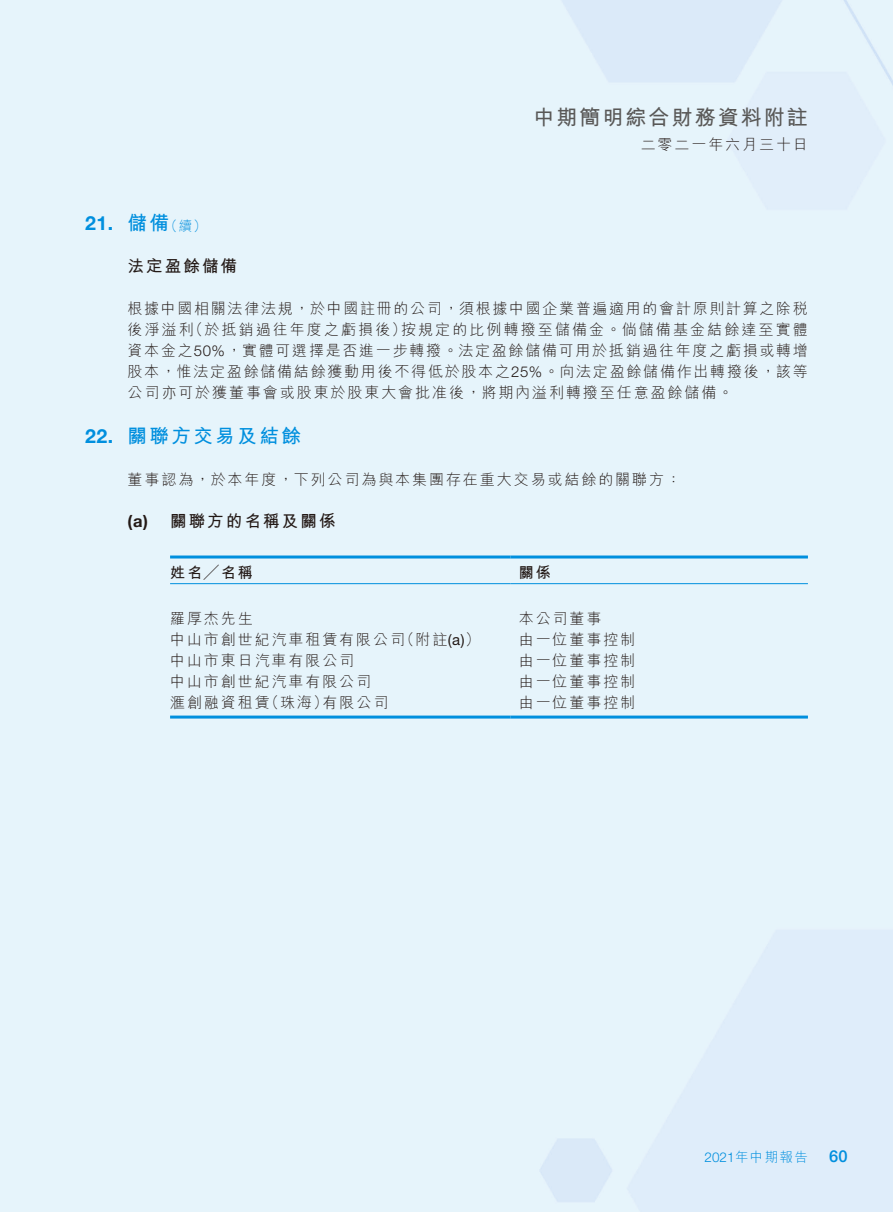
<style>
.page{position:relative;width:893px;height:1212px;background:#e6f4fb}
.page>*{position:absolute;margin:0;border:0;box-sizing:border-box;transform-origin:0 0}
.t1{font:700 21px "M Hei HK";letter-spacing:.1em;color:#595857}
.t2{font:700 19.5px "M Hei HK";letter-spacing:.13em;color:#008fde}
.t3{font:700 19.5px "Helvetica Neue LT Std";color:#008fde}
.t4{font:700 16.5px "M Hei HK";letter-spacing:.13em;color:#231916}
.t5{font:700 16.5px "Helvetica Neue LT Std";color:#231916}
.t6{font:500 16.5px "Helvetica Neue LT Std";color:#008fde}
.t7{font:300 15px/21px "M Hei HK";letter-spacing:.13em;color:#231916}
.t8{font:300 15px/21px "M Hei HK";letter-spacing:.11em;color:#231916;text-align:right}
.t9{font:700 15px "M Hei HK";color:#231916}
.t10{font:300 13.5px "M Hei HK";letter-spacing:.1em;color:#008fde}
.s1{font-family:"Helvetica Neue LT Std"}
.s2{font-family:"Helvetica Neue LT Std";font-weight:400}
</style>
<div class="page">
<hr style="left:170px;top:555px;width:340px;height:3px;background:#008fde">
<hr style="left:510px;top:555px;width:298px;height:3px;background:#008fde">
<hr style="left:170px;top:583px;width:340px;height:1px;background:#008fde">
<hr style="left:510px;top:583px;width:298px;height:1px;background:#008fde">
<hr style="left:170px;top:715px;width:340px;height:3px;background:#008fde">
<hr style="left:510px;top:715px;width:298px;height:3px;background:#008fde">
<h1 class="t1" style="left:533px;top:102px;width:276px">中期簡明綜合財務資料附註</h1>
<p class="t7" style="left:641px;top:134px;width:169px">二零二一年六月三十日</p>
<h2 class="t3" style="left:85px;top:211px;width:30px">21.</h2>
<h2 class="t3" style="left:85px;top:424px;width:30px">22.</h2>
<h2 class="t2" style="left:128px;top:209px;width:43px">儲備</h2>
<p class="t10" style="left:164px;top:219px;width:44px">（續(</p>
<p class="t4" style="left:128px;top:254px;width:111px">法定盈餘儲備</p>
<p class="t8" style="left:128px;top:298px;width:682px">根據中國相關法律法規，於中國註冊的公司，須根據中國企業普遍適用的會計原則計算之除稅按規定的比例轉撥至儲備金。倘儲備基金結餘達至實體</p>
<p class="t7" style="left:188px;top:319px;width:220px">（於抵銷過往年度之虧損後）</p>
<p class="t7" style="left:128px;top:319px;width:682px">後淨溢利<br>資本金之<span class="s1">50%</span>，實體可選擇是否進一步轉撥。法定盈餘儲備可用於抵銷過往年度之虧損或轉增股本，惟法定盈餘儲備結餘獲動用後不得低於股本之<span class="s1">25%</span>。向法定盈餘儲備作出轉撥後，該等公司亦可於獲董事會或股東於股東大會批准後，將期內溢利轉撥至任意盈餘儲備。</p>
<h2 class="t2" style="left:128px;top:422px;width:175px">關聯方交易及結餘</h2>
<p class="t7" style="left:128px;top:469px;width:555px">董事認為，於本年度，下列公司為與本集團存在重大交易或結餘的關聯方：</p>
<p class="t4" style="left:170px;top:509px;width:167px">關聯方的名稱及關係</p>
<p class="t5" style="left:128px;top:511px;width:22px">a( )</p>
<p class="t9" style="left:170px;top:561px;width:84px">姓名╱名稱</p>
<p class="t9" style="left:519px;top:561px;width:33px">關係</p>
<p class="t7" style="left:170px;top:608px;width:84px">羅厚杰先生</p>
<p class="t7" style="left:519px;top:608px;width:84px">本公司董事</p>
<p class="t7" style="left:399px;top:629px;width:82px">（附註 <span class="s2">a( )</span>）</p>
<p class="t7" style="left:170px;top:629px;width:236px">中山市創世紀汽車租賃有限公司</p>
<p class="t7" style="left:519px;top:629px;width:118px">由一位董事控制</p>
<p class="t7" style="left:170px;top:650px;width:186px">中山市東日汽車有限公司</p>
<p class="t7" style="left:519px;top:650px;width:118px">由一位董事控制</p>
<p class="t7" style="left:170px;top:671px;width:203px">中山市創世紀汽車有限公司</p>
<p class="t7" style="left:519px;top:671px;width:118px">由一位董事控制</p>
<p class="t7" style="left:264px;top:692px;width:66px">（珠海）</p>
<p class="t7" style="left:170px;top:692px;width:101px">滙創融資租賃</p>
<p class="t7" style="left:323px;top:692px;width:67px">有限公司</p>
<p class="t7" style="left:519px;top:692px;width:118px">由一位董事控制</p>
<p class="t10" style="left:705px;top:1150px;width:105px"><span class="s1">2021</span>年中期報告</p>
<p class="t6" style="left:829px;top:1146px;width:20px">60</p>
</div>
